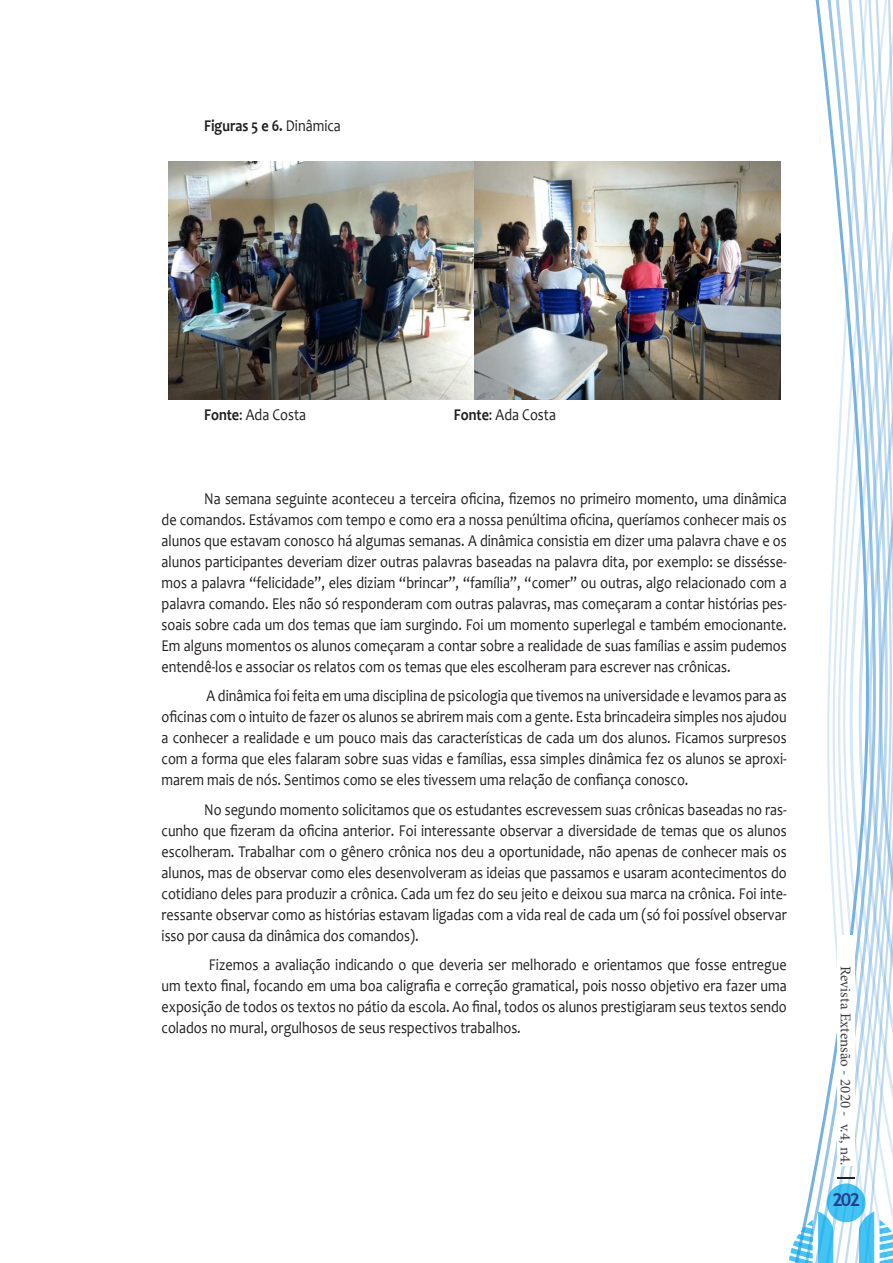
<style>
.page{position:relative;width:893px;height:1263px;background:#fff}
.page>*{position:absolute;margin:0;border:0;box-sizing:border-box;transform-origin:0 0}
.t1{font:700 18px "Trebuchet MS";color:#253f8e}
.Texto{font:16.5px/21px "Candara";color:#231f20;text-align:justify;scale:.86 1}
.Texto-2{font:700 16.5px "Candara";color:#231f20;scale:.86 1}
.t2{font:15px "Minion Pro";color:#3e3e3f}
.s1{font-weight:400}
.s2{font-weight:700}
</style>
<div class="page">
<svg style="left:789px;top:0;width:104px;height:1263px"></svg>
<img style="left:168px;top:161px;width:612px;height:238px">
<p class="Texto-2" style="left:204px;top:115px;width:160px">Figuras 5 e 6. <span class="s1">Dinâmica</span></p>
<p class="Texto" style="left:204px;top:404px;width:120px"><span class="s2">Fonte</span>: Ada Costa</p>
<p class="Texto" style="left:454px;top:404px;width:120px"><span class="s2">Fonte</span>: Ada Costa</p>
<p class="Texto" style="left:162px;top:488px;width:728px;text-indent:43px">Na semana seguinte aconteceu a terceira oficina, fizemos no primeiro momento, uma dinâmica de comandos. Estávamos com tempo e como era a nossa penúltima oficina, queríamos conhecer mais os alunos que estavam conosco há algumas semanas. A dinâmica consistia em dizer uma palavra chave e os alunos participantes deveriam dizer outras palavras baseadas na palavra dita, por exemplo: se dissésse&shy;mos a palavra “felicidade”, eles diziam “brincar”, “família”, “comer” ou outras, algo relacionado com a palavra comando. Eles não só responderam com outras palavras, mas começaram a contar histórias pes&shy;soais sobre cada um dos temas que iam surgindo. Foi um momento superlegal e também emocionante.<br>Em alguns momentos os alunos começaram a contar sobre a realidade de suas famílias e assim pudemos entendê-los e associar os relatos com os temas que eles escolheram para escrever nas crônicas.</p>
<p class="Texto" style="left:162px;top:685px;width:728px;text-indent:45px">A dinâmica foi feita em uma disciplina de psicologia que tivemos na universidade e levamos para as oficinas com o intuito de fazer os alunos se abrirem mais com a gente. Esta brincadeira simples nos ajudou a conhecer a realidade e um pouco mais das características de cada um dos alunos. Ficamos surpresos com a forma que eles falaram sobre suas vidas e famílias, essa simples dinâmica fez os alunos se aproxi&shy;marem mais de nós. Sentimos como se eles tivessem uma relação de confiança conosco.</p>
<p class="Texto" style="left:162px;top:799px;width:728px;text-indent:43px">No segundo momento solicitamos que os estudantes escrevessem suas crônicas baseadas no ras&shy;cunho que fizeram da oficina anterior. Foi interessante observar a diversidade de temas que os alunos escolheram. Trabalhar com o gênero crônica nos deu a oportunidade, não apenas de conhecer mais os alunos, mas de observar como eles desenvolveram as ideias que passamos e usaram acontecimentos do cotidiano deles para produzir a crônica. Cada um fez do seu jeito e deixou sua marca na crônica. Foi inte&shy;ressante observar como as histórias estavam ligadas com a vida real de cada um (só foi possível observar isso por causa da dinâmica dos comandos).</p>
<p class="Texto" style="left:162px;top:954px;width:728px;text-indent:47px">Fizemos a avaliação indicando o que deveria ser melhorado e orientamos que fosse entregue um texto final, focando em uma boa caligrafia e correção gramatical, pois nosso objetivo era fazer uma exposição de todos os textos no pátio da escola. Ao final, todos os alunos prestigiaram seus textos sendo colados no mural, orgulhosos de seus respectivos trabalhos.</p>
<p class="t2" style="left:856px;top:966px;width:201px;rotate:90deg">Revista Extensão - 2020 - v.4, n4.</p>
<p class="t1" style="left:832px;top:1188px;width:30px">202</p>
</div>
